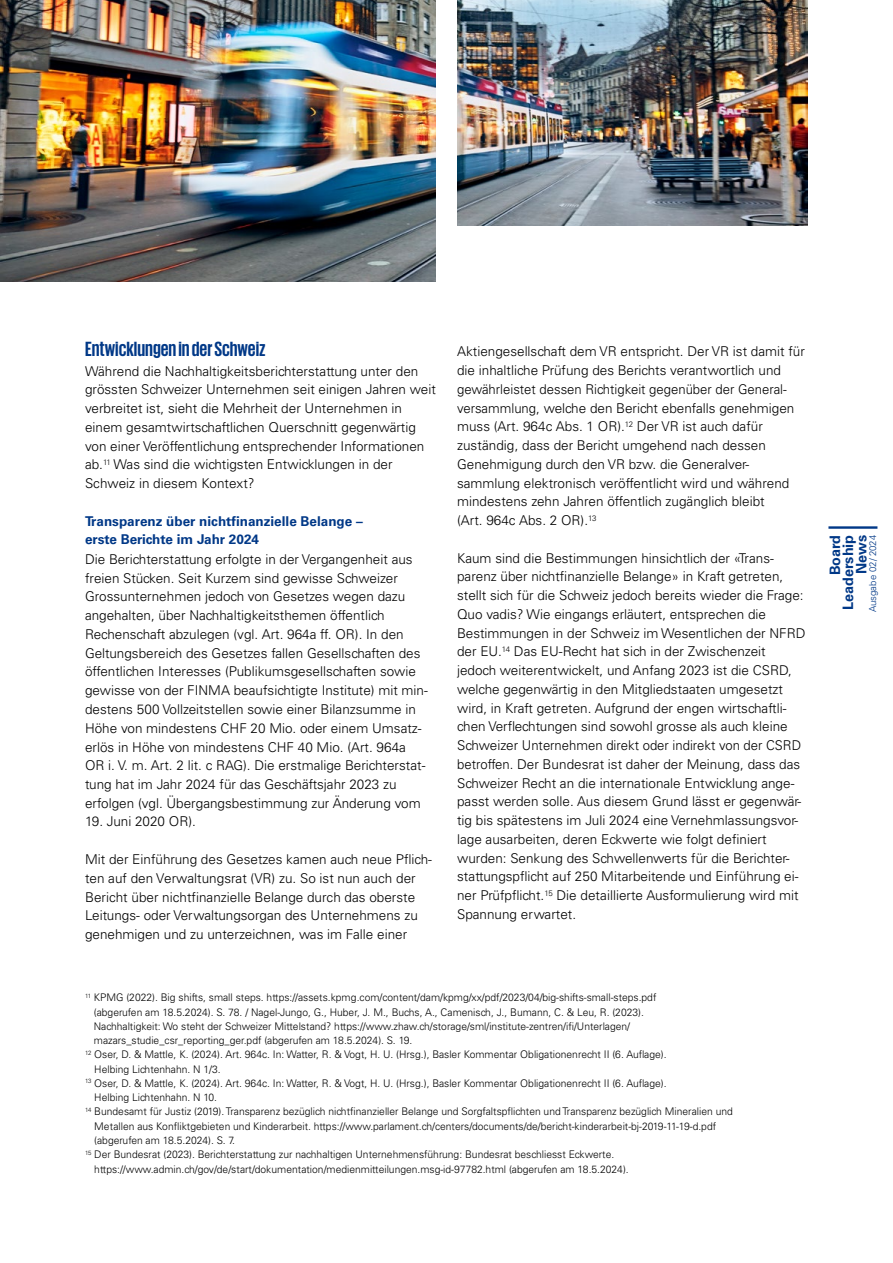
<style>
.page{position:relative;width:893px;height:1263px;background:#fff}
.page>*{position:absolute;margin:0;border:0;box-sizing:border-box;transform-origin:0 0}
.t1{font:700 21px "KPMG";color:#003887}
.t2{font:700 14.4px/13.2px "Univers LT Std";color:#003887;text-align:right}
.t3{font:300 13.5px/18.8px "Univers LT Std";color:#000}
.t4{font:700 13.5px/18.8px "Univers LT Std";color:#003887}
.t5{font:300 10.5px "Univers LT Std";color:#000}
.t6{font:300 9.6px "Univers LT Std";color:#003887}
</style>
<div class="page">
<hr style="left:828px;top:526px;width:49px;height:3px;background:#003887">
<img style="left:0;top:0;width:435px;height:281px">
<img style="left:457px;top:0;width:351px;height:225px">
<h1 class="t1" style="left:85px;top:339px;width:182px">Entwicklungen in der Schweiz</h1>
<p class="t3" style="left:85px;top:361px;width:352px">Während die Nachhaltigkeitsberichterstattung unter den grössten Schweizer Unternehmen seit einigen Jahren weit verbreitet ist, sieht die Mehrheit der Unternehmen in einem gesamtwirtschaftlichen Querschnitt gegenwärtig von einer Veröffentlichung entsprechender Informationen ab.<sup>11</sup> Was sind die wichtigsten Entwicklungen in der Schweiz in diesem Kontext?</p>
<p class="t4" style="left:85px;top:512px;width:279px">Transparenz über nichtfinanzielle Belange – erste Berichte im Jahr 2024</p>
<p class="t3" style="left:85px;top:550px;width:344px">Die Berichterstattung erfolgte in der Vergangenheit aus freien Stücken. Seit Kurzem sind gewisse Schweizer Grossunternehmen jedoch von Gesetzes wegen dazu angehalten, über Nachhaltigkeitsthemen öffentlich Rechenschaft abzulegen (vgl. Art. 964a ff. OR). In den Geltungsbereich des Gesetzes fallen Gesellschaften des öffentlichen Interesses (Publikumsgesellschaften sowie gewisse von der FINMA beaufsichtigte Institute) mit min&shy;destens 500 Vollzeitstellen sowie einer Bilanzsumme in Höhe von mindestens CHF 20 Mio. oder einem Umsatz&shy;erlös in Höhe von mindestens CHF 40 Mio. (Art. 964a OR i. V. m. Art. 2 lit. c RAG). Die erstmalige Berichterstat&shy;tung hat im Jahr 2024 für das Geschäftsjahr 2023 zu erfolgen (vgl. Übergangsbe stimmung zur Änderung vom</p>
<p class="t3" style="left:85px;top:811px;width:112px">19. Juni 2020 OR).</p>
<p class="t3" style="left:85px;top:850px;width:348px">Mit der Einführung des Gesetzes kamen auch neue Pflich&shy;ten auf den Verwaltungsrat (VR) zu. So ist nun auch der Bericht über nichtfinanzielle Belange durch das oberste Leitungs- oder Verwaltungsorgan des Unternehmens zu genehmigen und zu unterzeichnen, was im Falle einer</p>
<p class="t3" style="left:457px;top:342px;width:349px">Aktiengesellschaft dem VR entspricht. Der VR ist damit für die inhaltliche Prüfung des Berichts verantwortlich und gewährleistet dessen Richtigkeit gegenüber der General&shy;versammlung, welche den Bericht ebenfalls genehmigen muss (Art. 964c Abs. 1 OR).<sup>12</sup> Der VR ist auch dafür zuständig, dass der Bericht umgehend nach dessen<br>G enehmigung durch den VR bzw. die Generalver&shy;sammlung elektronisch veröffentlicht wird und während mindestens zehn Jahren öffentlich zugänglich bleibt<br>(Art. 964c Abs. 2 OR).<sup>13</sup></p>
<p class="t3" style="left:457px;top:548px;width:350px">Kaum sind die Bestimmungen hinsichtlich der «Trans&shy;parenz über nichtfinanzielle Belange» in Kraft getreten, stellt sich für die Schweiz jedoch bereits wieder die Frage:<br>Quo vadis? Wie eingangs erläutert, entsprechen die Bestimmungen in der Schweiz im Wesentlichen der NFRD der EU.<sup>14</sup> Das EU-Recht hat sich in der Zwischenzeit jedoch weiterentwickelt, und Anfang 2023 ist die CSRD, welche gegenwärtig in den Mitgliedstaaten um gesetzt wird, in Kraft getreten. Aufgrund der engen wirtschaftli&shy;chen Verflechtungen sind sowohl grosse als auch kleine Schweizer Unternehmen direkt oder indirekt von der CSRD betroffen. Der Bundesrat ist daher der Meinung, dass das Schweizer Recht an die internationale Entwicklung ange&shy;passt werden solle. Aus diesem Grund lässt er gegenwär&shy;tig bis spätestens im Juli 2024 eine Vernehmlassungsvor&shy;lage ausa rbeiten, deren Eckwerte wie folgt definiert wurden: Senkung des Schwellenwerts für die Berichter&shy;stattungspflicht auf 250 Mitarbeitende und Einführung ei&shy;ner Prüfpflicht.<sup>15</sup> Die detaillierte Ausformulierung wird mit Spannung erwartet.</p>
<p class="t5" style="left:85px;top:991px;width:573px"><sup>11</sup> KPMG (2022). Big shifts, small steps. https://assets.kpmg.com/content/dam/kpmg/xx/pdf/2023/04/big-shifts-small-steps.pdf</p>
<p class="t5" style="left:94px;top:1006px;width:551px">(abgerufen am 18.5.2024). S. 78. / Nagel-Jungo, G., Huber, J. M., Buchs, A., Camenisch, J., Bumann, C. &amp; Leu, R. (2023).</p>
<p class="t5" style="left:94px;top:1020px;width:538px">Nachhaltigkeit: Wo steht der Schweizer Mittelstand? https://www.zhaw.ch/storage/sml/institute-zentren/ifi/Unterlagen/</p>
<p class="t5" style="left:94px;top:1034px;width:320px">mazars_studie_csr_reporting_ger.pdf (abgerufen am 18.5.2024). S. 19.</p>
<p class="t5" style="left:85px;top:1048px;width:583px"><sup>12</sup> Oser, D. &amp; Mattle, K. (2024). Art. 964c. In: Watter, R. &amp; Vogt, H. U. (Hrsg.), Basler Kommentar Obligationenrecht II (6. Auflage).</p>
<p class="t5" style="left:94px;top:1063px;width:128px">Helbing Lichtenhahn. N 1/3.</p>
<p class="t5" style="left:85px;top:1077px;width:583px"><sup>13</sup> Oser, D. &amp; Mattle, K. (2024). Art. 964c. In: Watter, R. &amp; Vogt, H. U. (Hrsg.), Basler Kommentar Obligationenrecht II (6. Auflage).</p>
<p class="t5" style="left:94px;top:1091px;width:124px">Helbing Lichtenhahn. N 10.</p>
<p class="t5" style="left:85px;top:1105px;width:649px"><sup>14</sup> Bundesamt für Justiz (2019). Transparenz bezüglich nichtfinanzieller Belange und Sorgfaltspflichten und Transparenz bezüglich Mineralien und</p>
<p class="t5" style="left:94px;top:1120px;width:623px">Metallen aus Konfliktgebieten und Kinderarbeit. https://www.parlament.ch/centers/documents/de/bericht-kinderarbeit-bj-2019-11-19-d.pdf</p>
<p class="t5" style="left:94px;top:1134px;width:142px">(abgerufen am 18.5.2024). S. 7.</p>
<p class="t5" style="left:85px;top:1148px;width:531px"><sup>15</sup> Der Bundesrat (2023). Berichterstattung zur nachhaltigen Unternehmensführung: Bundesrat beschliesst Eckwerte.</p>
<p class="t5" style="left:94px;top:1162px;width:536px">https://www.admin.ch/gov/de/start/dokumentation/medienmitteilungen.msg-id-97782.html (abgerufen am 18.5.2024).</p>
<p class="t2" style="left:828px;top:610px;width:77px;rotate:-90deg">Board<br>Leadership<br>News</p>
<p class="t6" style="left:867px;top:612px;width:79px;rotate:-90deg">Ausgabe 02/ 2024</p>
</div>
